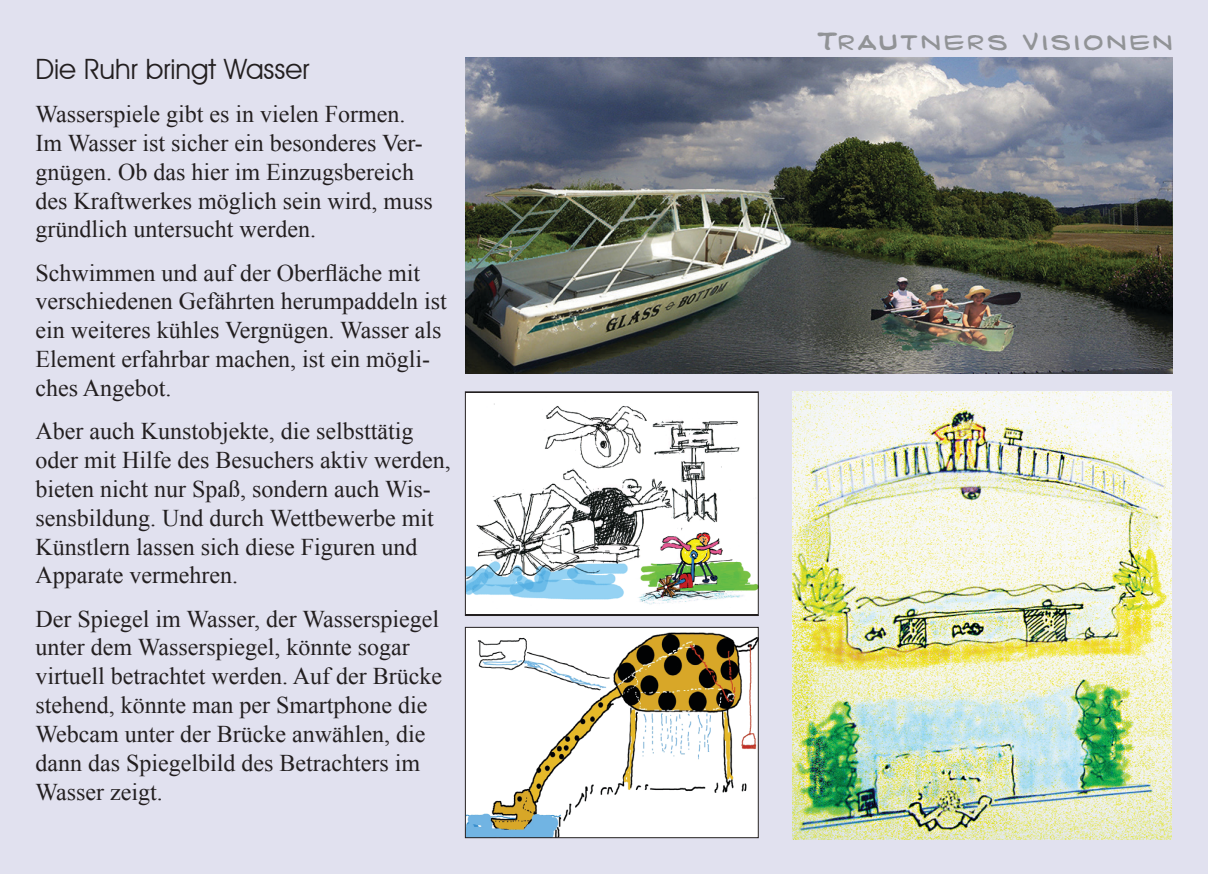
<style>
.page{position:relative;width:1208px;height:874px;background:#fff}
.page>*{position:absolute;margin:0;border:0;box-sizing:border-box;transform-origin:0 0}
.t1{font:28px "Avant Garde IT Cby BT";color:#231f20}
.t2{font:24px/28.8px "Times New Roman";color:#231f20}
.t3{font:20px "Carl Barks Script";letter-spacing:.16em;color:#919396}
</style>
<div class="page">
<div style="left:0;top:0;width:1208px;height:873px;background:#e1e1ef"></div>
<img style="left:465px;top:57px;width:707px;height:316px">
<img style="left:792px;top:391px;width:379px;height:448px">
<img style="left:467px;top:393px;width:289px;height:220px">
<div style="left:465px;top:391px;width:293px;height:224px;border:1px solid #231f20"></div>
<img style="left:467px;top:628px;width:289px;height:207px">
<div style="left:465px;top:626px;width:293px;height:211px;border:1px solid #231f20"></div>
<p class="t1" style="left:35px;top:52px;width:275px">Die Ruhr bringt Wasser</p>
<p class="t2" style="left:35px;top:99px;width:399px">Wasserspiele gibt es in vielen Formen.<br>Im Wasser ist sicher ein besonderes Ver&shy;gnügen. Ob das hier im Einzugsbereich des Kraftwerkes möglich sein wird, muss gründlich untersucht werden.</p>
<p class="t2" style="left:35px;top:258px;width:413px">Schwimmen und auf der Oberfläche mit verschiedenen Gefährten herumpaddeln ist ein weiteres kühles Vergnügen. Wasser als Element erfahrbar machen, ist ein mögli&shy;ches Angebot.</p>
<p class="t2" style="left:35px;top:416px;width:417px">Aber auch Kunstobjekte, die selbsttätig oder mit Hilfe des Besuchers aktiv werden, bieten nicht nur Spaß, sondern auch Wis&shy;sensbildung. Und durch Wettbewerbe mit Künstlern lassen sich diese Figuren und Apparate vermehren.</p>
<p class="t2" style="left:35px;top:603px;width:408px">Der Spiegel im Wasser, der Wasserspiegel unter dem Wasserspiegel, könnte sogar virtuell betrachtet werden. Auf der Brücke stehend, könnte man per Smartphone die Webcam unter der Brücke anwählen, die dann das Spiegelbild des Betrachters im Wasser zeigt.</p>
<p class="t3" style="left:817px;top:31px;width:357px">Trautners Visionen</p>
</div>
